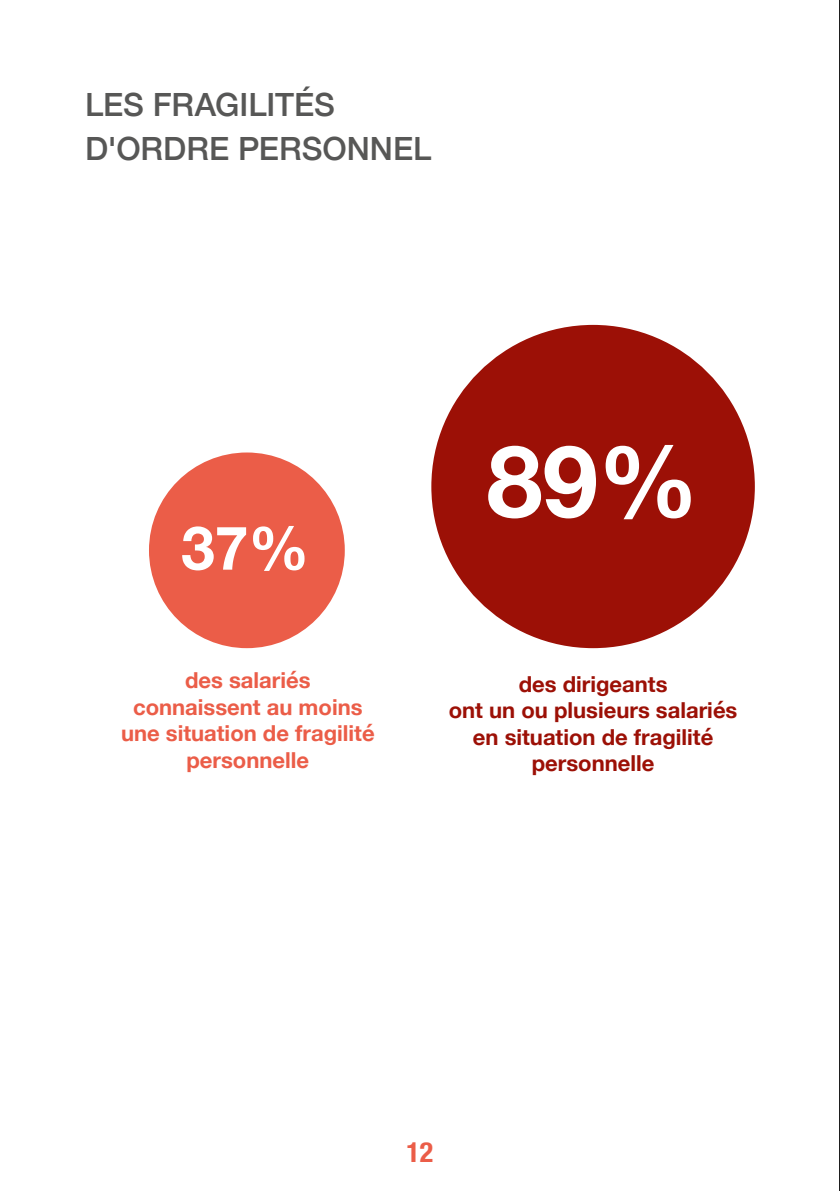
<style>
.page{position:relative;width:840px;height:1191px;background:#fff}
.page>*{position:absolute;margin:0;border:0;box-sizing:border-box;transform-origin:0 0}
.t1{font:700 100px "Helvetica Neue";color:#fff}
.t2{font:700 60.6px "Helvetica Neue";color:#fff}
.t3{font:500 32px/44px "Helvetica Neue";color:#575756}
.t4{font:700 condensed 28px "Helvetica Neue";color:#eb5d48}
.t5{font:700 22px/26.4px "Helvetica Neue";color:#9c1006;text-align:center}
.t6{font:700 22px/26.4px "Helvetica Neue";color:#eb5d48;text-align:center}
</style>
<div class="page">
<hr style="left:839px;top:0;width:1px;height:1191px;background:#000">
<hr style="left:838px;top:0;width:1px;height:1191px;background:#000">
<div style="left:431px;top:325px;width:323px;height:323px;background:#9c1006;border-radius:50%"></div>
<div style="left:149px;top:452px;width:195px;height:196px;background:#eb5d48;border-radius:50%"></div>
<h3 class="t3" style="left:85px;top:80px;width:348px">LES FRAGILITÉS<br>D'ORDRE PERSONNEL</h3>
<h2 class="t2" style="left:181px;top:500px;width:129px">37%</h2>
<h1 class="t1" style="left:486px;top:403px;width:213px">89%</h1>
<p class="t6" style="left:121px;top:668px;width:255px">des salariés connaissent au moins une situation de fragilité personnelle</p>
<p class="t5" style="left:448px;top:671px;width:290px">des dirigeants<br>ont un ou plusieurs salariés en situation de fragilité personnelle</p>
<p class="t4" style="left:406px;top:1128px;width:28px">12</p>
</div>
